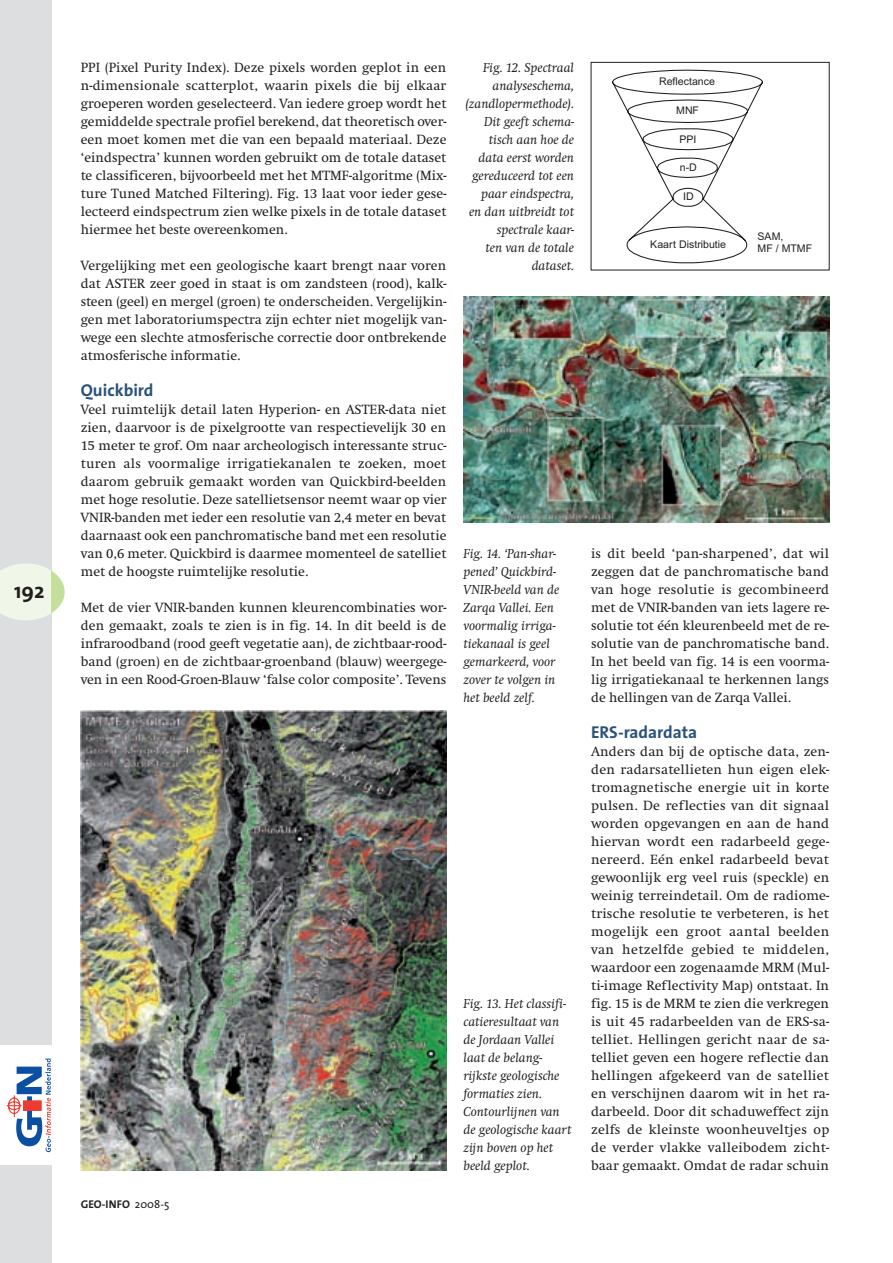
<style>
.page{position:relative;width:893px;height:1263px;background:#fff}
.page>*{position:absolute;margin:0;border:0;box-sizing:border-box;transform-origin:0 0}
.t1{font:700 21.75px "The Sans";color:#231f20}
.t2{font:700 17.25px "The Sans";color:#29517a}
.t3{font:13.8px/18px "Swift";color:#231f20;text-align:justify}
.t4{font:italic 13.5px/18px "Swift";color:#231f20}
.t5{font:700 11.25px "The Sans";color:#231f20}
.t6{font:10.5px/11.7px "Arial";color:#231f20}
.s1{font-weight:400}
</style>
<div class="page">
<div style="left:0;top:0;width:51px;height:1263px;background:#dddee0"></div>
<div style="left:0;top:1045px;width:51px;height:119px;background:#fff"></div>
<svg style="left:7px;top:1058px;width:44px;height:94px"></svg>
<svg style="left:0;top:563px;width:65px;height:57px"></svg>
<svg style="left:612px;top:70px;width:151px;height:193px"></svg>
<img style="left:81px;top:710px;width:365px;height:460px">
<img style="left:463px;top:296px;width:366px;height:226px">
<h1 class="t1" style="left:14px;top:573px;width:32px">192</h1>
<p class="t3" style="left:81px;top:59px;width:367px">PPI (Pixel Purity Index). Deze pixels worden geplot in een n-dimensionale scatterplot, waarin pixels die bij elkaar groeperen worden geselecteerd. Van iedere groep wordt het gemiddelde spectrale profiel berekend, dat theoretisch over&shy;een moet komen met die van een bepaald materiaal. Deze ‘eindspectra’ kunnen worden gebruikt om de totale dataset te classificeren, bijvoorbeeld met het MTMF-algoritme (Mix&shy;ture Tuned Matched Filtering). Fig. 13 laat voor ieder gese&shy;lecteerd eindspectrum zien welke pixels in de totale dataset hiermee het beste overeenkomen.</p>
<p class="t3" style="left:81px;top:257px;width:367px">Vergelijking met een geologische kaart brengt naar voren dat ASTER zeer goed in staat is om zandsteen (rood), kalk&shy;steen (geel) en mergel (groen) te onderscheiden. Vergelijkin&shy;gen met laboratoriumspectra zijn echter niet mogelijk van&shy;wege een slechte atmosferische correctie door ontbrekende atmosferische informatie.</p>
<p class="t2" style="left:81px;top:376px;width:74px">Quickbird</p>
<p class="t3" style="left:81px;top:401px;width:367px">Veel ruimtelijk detail laten Hyperion- en ASTER-data niet zien, daarvoor is de pixelgrootte van respectievelijk 30 en 15 meter te grof. Om naar archeologisch interessante struc&shy;turen als voormalige irrigatiekanalen te zoeken, moet daarom gebruik gemaakt worden van Quickbird-beelden met hoge resolutie. Deze satellietsensor neemt waar op vier VNIR-banden met ieder een resolutie van 2,4 meter en bevat daarnaast ook een panchromatische band met een resolutie van 0,6 meter. Quickbird is daarmee momenteel de satelliet met de hoogste ruimtelijke resolutie.</p>
<p class="t3" style="left:81px;top:599px;width:367px">Met de vier VNIR-banden kunnen kleurencombinaties wor&shy;den gemaakt, zoals te zien is in fig. 14. In dit beeld is de infraroodband (rood geeft vegetatie aan), de zichtbaar-rood&shy;band (groen) en de zichtbaar-groenband (blauw) weergege&shy;ven in een Rood-Groen-Blauw ‘false color composite’. Tevens</p>
<p class="t4" style="left:466px;top:59px;width:110px;text-align:right">Fig. 12. Spectraal analyseschema, (zandlopermethode).<br>Dit geeft schema&shy;tisch aan hoe de data eerst worden gereduceerd tot een paar eindspectra, en dan uitbreidt tot spectrale kaar-<br>ten van de totale dataset.</p>
<p class="t4" style="left:463px;top:545px;width:97px">Fig. 14. ‘Pan-shar&shy;pened’ Quickbird-<br>VNIR-beeld van de<br>Zarqa Vallei. Een voormalig irriga&shy;tiekanaal is geel gemarkeerd, voor zover te volgen in het beeld zelf.</p>
<p class="t5" style="left:81px;top:1195px;width:90px">GEO-INFO <span class="s1">2008-5</span></p>
<p class="t4" style="left:463px;top:995px;width:109px">Fig. 13. Het classifi&shy;catieresultaat van de Jordaan Vallei laat de belang&shy;rijkste geologische formaties zien.<br>Contourlijnen van de geologische kaart zijn boven op het beeld geplot.</p>
<p class="t6" style="left:659px;top:76px;width:57px">Reflectance</p>
<p class="t6" style="left:676px;top:105px;width:24px">MNF</p>
<p class="t6" style="left:679px;top:133px;width:19px">PPI</p>
<p class="t6" style="left:680px;top:162px;width:19px">n-D</p>
<p class="t6" style="left:683px;top:190px;width:12px">ID</p>
<p class="t6" style="left:650px;top:238px;width:77px">Kaart Distributie</p>
<p class="t6" style="left:758px;top:230px;width:56px">SAM,<br>MF / MTMF</p>
<p class="t3" style="left:591px;top:545px;width:240px">is dit beeld ‘pan-sharpened’, dat wil zeggen dat de panchromatische band van hoge resolutie is gecombineerd met de VNIR-banden van iets lagere re&shy;solutie tot één kleurenbeeld met de re&shy;solutie van de panchromatische band.<br>In het beeld van fig. 14 is een voorma&shy;lig irrigatiekanaal te herkennen langs de hellingen van de Zarqa Vallei.</p>
<p class="t2" style="left:591px;top:718px;width:108px">ERS-radardata</p>
<p class="t3" style="left:591px;top:743px;width:240px">Anders dan bij de optische data, zen&shy;den radarsatellieten hun eigen elek&shy;tromagnetische energie uit in korte pulsen. De reflecties van dit signaal worden opgevangen en aan de hand hiervan wordt een radarbeeld gege&shy;nereerd. Eén enkel radarbeeld bevat gewoonlijk erg veel ruis (speckle) en weinig terreindetail. Om de radiome&shy;trische resolutie te verbeteren, is het mogelijk een groot aantal beelden van hetzelfde gebied te middelen, waardoor een zogenaamde MRM (Mul&shy;ti-image Reflectivity Map) ontstaat. In fig. 15 is de MRM te zien die verkregen is uit 45 radarbeelden van de ERS-sa&shy;telliet. Hellingen gericht naar de sa&shy;telliet geven een hogere reflectie dan hellingen afgekeerd van de satelliet en verschijnen daarom wit in het ra&shy;darbeeld. Door dit schaduweffect zijn zelfs de kleinste woonheuveltjes op de verder vlakke valleibodem zicht&shy;baar gemaakt. Omdat de radar schuin</p>
</div>
